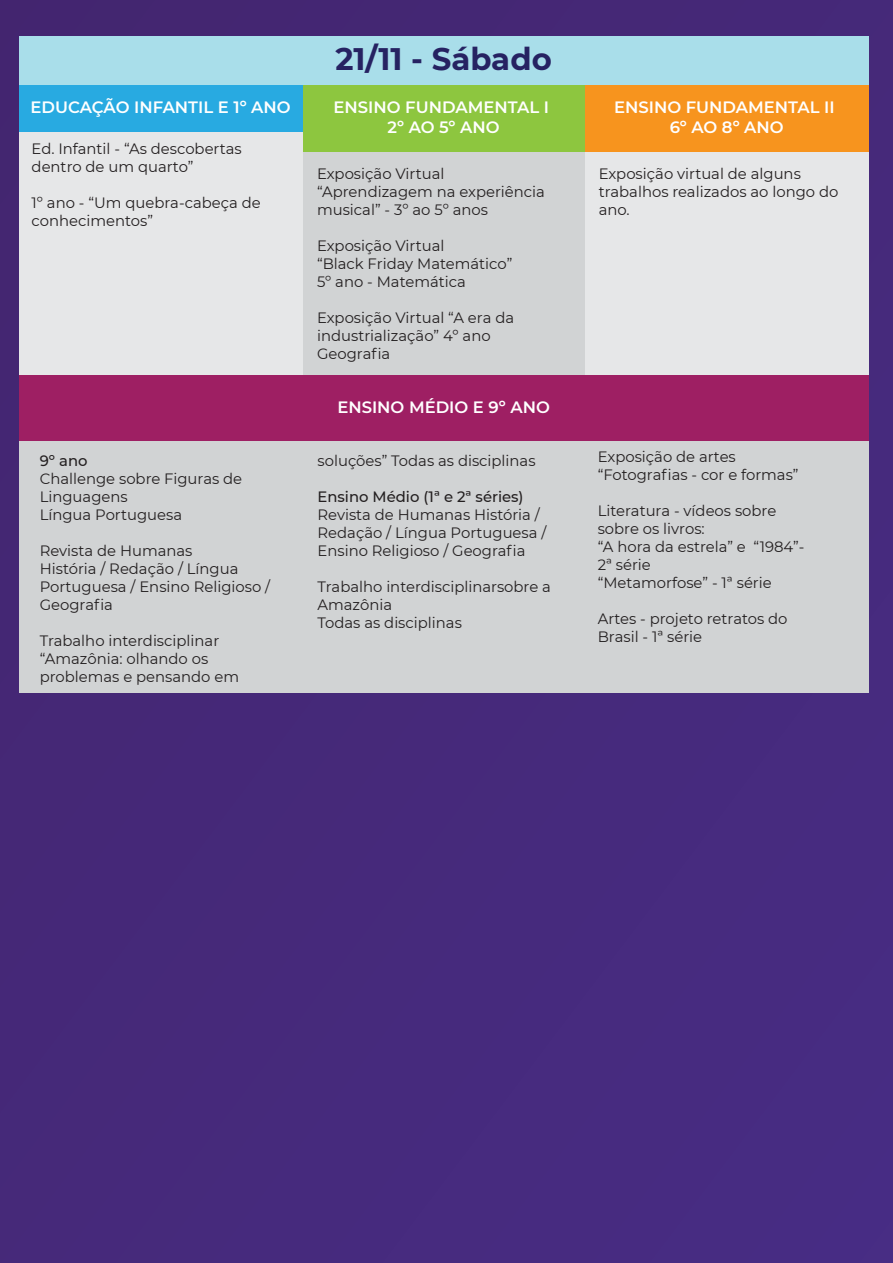
<style>
.page{position:relative;width:893px;height:1263px;background:#462a7c}
.page>*{position:absolute;margin:0;border:0;box-sizing:border-box;transform-origin:0 0}
.t1{font:700 31.05px "Montserrat";color:#262262}
.t2{font:600 16.5px/19.8px "Montserrat";color:#fff;text-align:center}
.t3{font:15px/18px "Montserrat";color:#231f20}
.t4{font:500 15px "Montserrat";color:#231f20}
</style>
<div class="page">
<div style="left:302px;top:85px;width:283px;height:67px;background:#8dc63f"></div>
<div style="left:302px;top:152px;width:283px;height:223px;background:#d1d3d4"></div>
<div style="left:585px;top:85px;width:283px;height:67px;background:#f7941e"></div>
<div style="left:585px;top:152px;width:283px;height:223px;background:#e6e7e8"></div>
<div style="left:19px;top:85px;width:283px;height:47px;background:#28aae1"></div>
<div style="left:19px;top:132px;width:283px;height:243px;background:#e6e7e8"></div>
<div style="left:19px;top:375px;width:849px;height:66px;background:#9e1f63"></div>
<div style="left:19px;top:36px;width:849px;height:49px;background:#a9deea"></div>
<div style="left:19px;top:441px;width:849px;height:252px;background:#d1d3d4"></div>
<h1 class="t1" style="left:335px;top:36px;width:218px">21/11 - Sábado</h1>
<p class="t2" style="left:30px;top:97px;width:262px">EDUCAÇÃO INFANTIL E 1º ANO</p>
<p class="t2" style="left:614px;top:97px;width:222px">ENSINO FUNDAMENTAL II<br>6º AO 8º ANO</p>
<p class="t3" style="left:32px;top:139px;width:212px">Ed. Infantil - “As descobertas dentro de um quarto”</p>
<p class="t3" style="left:32px;top:193px;width:231px">1º ano - “Um quebra-cabeça de conhecimentos”</p>
<p class="t2" style="left:334px;top:97px;width:217px">ENSINO FUNDAMENTAL I<br>2º AO 5º ANO</p>
<p class="t3" style="left:317px;top:164px;width:229px">Exposição Virtual “Aprendizagem na experiência musical” - 3º ao 5º anos</p>
<p class="t3" style="left:317px;top:236px;width:197px">Exposição Virtual<br>“Black Friday Matemático”<br>5º ano - Matemática</p>
<p class="t3" style="left:317px;top:308px;width:199px">Exposição Virtual “A era da industrialização” 4º ano<br>Geografia</p>
<p class="t3" style="left:599px;top:164px;width:241px">Exposição virtual de alguns trabalhos realizados ao longo do ano.</p>
<p class="t4" style="left:40px;top:450px;width:49px">9º ano</p>
<p class="t3" style="left:40px;top:469px;width:204px">Challenge sobre Figuras de<br>Linguagens<br>Língua Portuguesa</p>
<p class="t3" style="left:40px;top:541px;width:232px">Revista de Humanas<br>História / Redação / Língua<br>Portuguesa / Ensino Religioso /<br>Geografia</p>
<p class="t3" style="left:40px;top:631px;width:201px">Trabalho interdisciplinar “Amazônia: olhando os problemas e pensando em</p>
<p class="t2" style="left:337px;top:397px;width:214px">ENSINO MÉDIO E 9º ANO</p>
<p class="t3" style="left:318px;top:451px;width:220px">soluções” Todas as disciplinas</p>
<p class="t4" style="left:318px;top:486px;width:208px">Ensino Médio (1ª e 2ª séries)</p>
<p class="t3" style="left:318px;top:505px;width:230px">Revista de Humanas História /<br>Redação / Língua Portuguesa /<br>Ensino Religioso / Geografia</p>
<p class="t3" style="left:318px;top:577px;width:235px">Trabalho interdisciplinarsobre a<br>Amazônia<br>Todas as disciplinas</p>
<p class="t3" style="left:598px;top:447px;width:202px">Exposição de artes “Fotografias - cor e formas”</p>
<p class="t3" style="left:598px;top:501px;width:208px">Literatura - vídeos sobre sobre os livros:<br>“A hora da estrela” e “1984”-<br>2ª série<br>“Metamorfose” - 1ª série</p>
<p class="t3" style="left:598px;top:609px;width:191px">Artes - projeto retratos do<br>Brasil - 1ª série</p>
</div>
